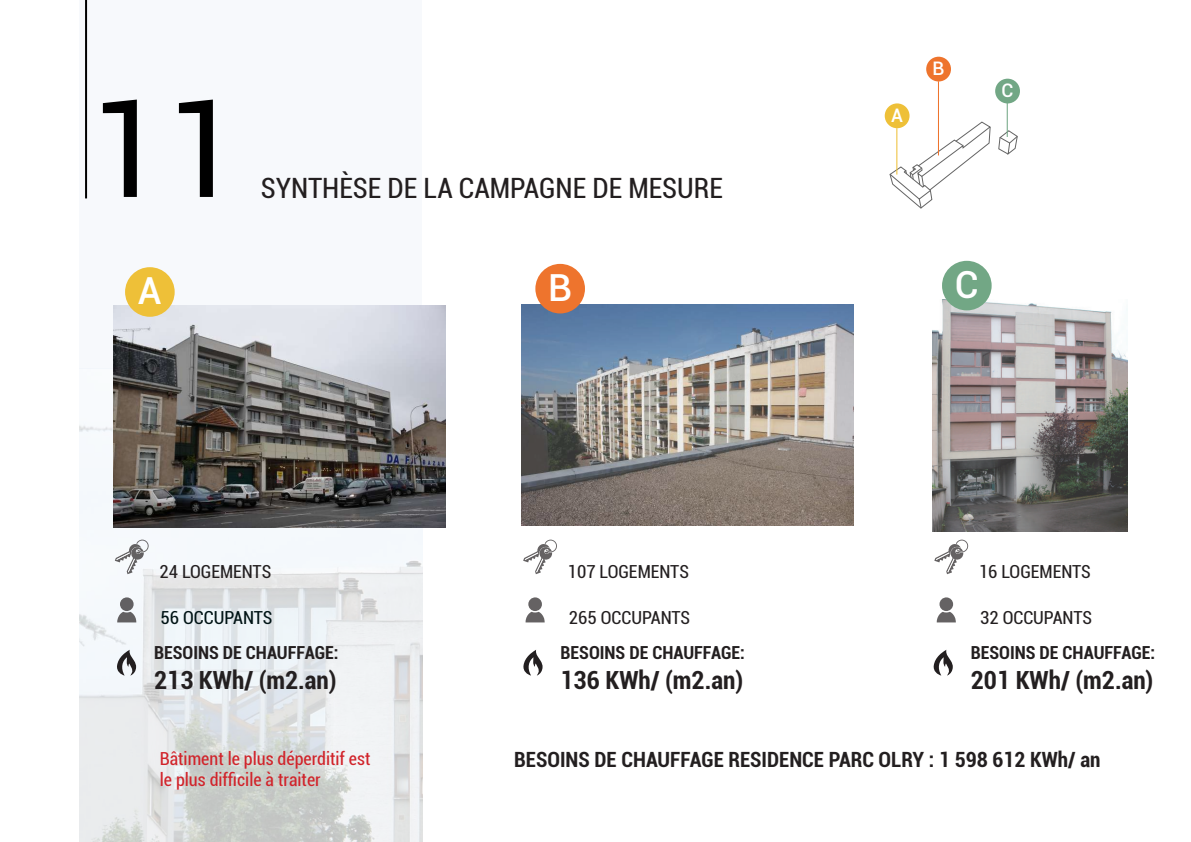
<style>
.page{position:relative;width:1191px;height:842px;background:#fff}
.page>*{position:absolute;margin:0;border:0;box-sizing:border-box;transform-origin:0 0}
.t1{font:135px "Roboto";color:#000}
.t2{font:500 37.3px "Roboto";color:#fff}
.t3{font:condensed 28px "Roboto";color:#231f20}
.t4{font:700 condensed 25px "Roboto";color:#231f20}
.t5{font:700 condensed 21px "Roboto";color:#231f20}
.t6{font:500 18.7px "Roboto";color:#fff}
.t7{font:condensed 18px "Roboto";color:#231f20}
.t8{font:700 condensed 18px "Roboto";color:#231f20}
.t9{font:condensed 18px "Roboto";color:#d1232a}
.t10{font:condensed 18px "Roboto";color:#001315}
</style>
<div class="page">
<div style="left:79px;top:0;width:342px;height:369px;background:#f7f9fc"></div>
<img style="left:79px;top:424px;width:343px;height:418px">
<hr style="left:85px;top:0;width:2px;height:198px;background:#000">
<svg style="left:998px;top:130px;width:20px;height:25px"></svg>
<svg style="left:889px;top:121px;width:102px;height:88px"></svg>
<div style="left:884px;top:103px;width:25px;height:25px;background:#eec038;border-radius:50%"></div>
<div style="left:926px;top:57px;width:25px;height:24px;background:#ee742d;border-radius:50%"></div>
<div style="left:995px;top:79px;width:25px;height:24px;background:#72a785;border-radius:50%"></div>
<hr style="left:896px;top:128px;width:1px;height:47px;background:#eec038">
<hr style="left:938px;top:81px;width:1px;height:74px;background:#ee742d">
<hr style="left:1006px;top:103px;width:1px;height:34px;background:#72a785">
<img style="left:113px;top:306px;width:332px;height:221px">
<img style="left:522px;top:304px;width:331px;height:222px">
<img style="left:933px;top:299px;width:194px;height:232px">
<div style="left:125px;top:267px;width:50px;height:50px;background:#eec038;border-radius:50%"></div>
<div style="left:535px;top:264px;width:50px;height:49px;background:#ee742d;border-radius:50%"></div>
<div style="left:942px;top:261px;width:49px;height:49px;background:#72a785;border-radius:50%"></div>
<svg style="left:115px;top:540px;width:34px;height:34px"></svg>
<svg style="left:117px;top:612px;width:19px;height:10px"></svg>
<svg style="left:120px;top:597px;width:14px;height:14px"></svg>
<svg style="left:523px;top:540px;width:34px;height:34px"></svg>
<svg style="left:525px;top:612px;width:20px;height:10px"></svg>
<svg style="left:528px;top:597px;width:14px;height:14px"></svg>
<svg style="left:934px;top:540px;width:34px;height:34px"></svg>
<svg style="left:936px;top:612px;width:20px;height:10px"></svg>
<svg style="left:939px;top:597px;width:14px;height:14px"></svg>
<svg style="left:116px;top:650px;width:20px;height:26px"></svg>
<svg style="left:523px;top:650px;width:20px;height:26px"></svg>
<svg style="left:933px;top:650px;width:20px;height:26px"></svg>
<h1 class="t1" style="left:90px;top:54px;width:154px">11</h1>
<h3 class="t3" style="left:261px;top:169px;width:463px">SYNTHÈSE DE LA CAMPAGNE DE MESURE</h3>
<p class="t6" style="left:891px;top:102px;width:13px">A</p>
<p class="t6" style="left:932px;top:55px;width:13px">B</p>
<p class="t6" style="left:1001px;top:77px;width:13px">C</p>
<h2 class="t2" style="left:138px;top:265px;width:25px">A</h2>
<h2 class="t2" style="left:548px;top:261px;width:25px">B</h2>
<h2 class="t2" style="left:954px;top:258px;width:25px">C</h2>
<p class="t7" style="left:159px;top:559px;width:113px">24 LOGEMENTS</p>
<p class="t10" style="left:161px;top:605px;width:113px">56 OCCUPANTS</p>
<p class="t8" style="left:154px;top:640px;width:186px">BESOINS DE CHAUFFAGE:</p>
<h3 class="t4" style="left:154px;top:662px;width:184px">213 KWh/ (m2.an)</h3>
<p class="t7" style="left:568px;top:559px;width:123px">107 LOGEMENTS</p>
<p class="t7" style="left:569px;top:605px;width:123px">265 OCCUPANTS</p>
<p class="t8" style="left:560px;top:640px;width:186px">BESOINS DE CHAUFFAGE:</p>
<h3 class="t4" style="left:560px;top:662px;width:184px">136 KWh/ (m2.an)</h3>
<p class="t7" style="left:979px;top:559px;width:113px">16 LOGEMENTS</p>
<p class="t7" style="left:980px;top:605px;width:113px">32 OCCUPANTS</p>
<p class="t8" style="left:970px;top:640px;width:186px">BESOINS DE CHAUFFAGE:</p>
<h3 class="t4" style="left:970px;top:662px;width:184px">201 KWh/ (m2.an)</h3>
<p class="t9" style="left:160px;top:746px;width:212px">Bâtiment le plus déperditif est</p>
<p class="t5" style="left:514px;top:745px;width:588px">BESOINS DE CHAUFFAGE RESIDENCE PARC OLRY : 1 598 612 KWh/ an</p>
<p class="t9" style="left:160px;top:767px;width:162px">le plus difficile à traiter</p>
</div>
